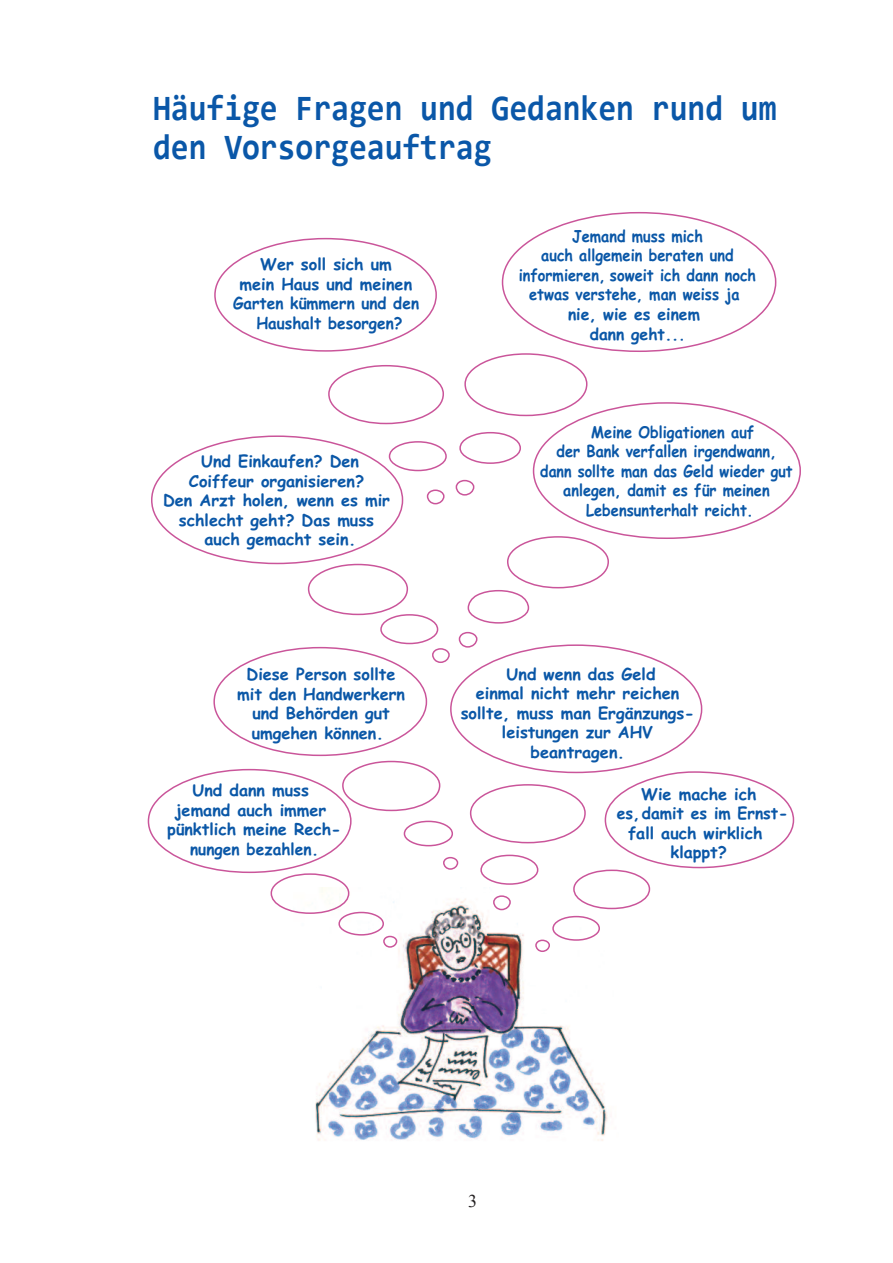
<style>
.page{position:relative;width:893px;height:1263px;background:#fff}
.page>*{position:absolute;margin:0;border:0;box-sizing:border-box;transform-origin:0 0}
.t1{font:700 36px/39px "Consolas";color:#0a57a8;scale:.9 1}
.t2{font:18px "Times New Roman";color:#231f20}
.t3{font:700 16.2px/19.5px "Comic Sans MS";color:#0a57a7;text-align:center}
.t4{font:700 16.2px/19.5px "Comic Sans MS";color:#0a57a7;text-align:center;scale:.9 1}
.t5{font:700 16.2px "Comic Sans MS";color:#0a57a7;scale:.88 1}
</style>
<div class="page">
<img style="left:315px;top:909px;width:293px;height:232px">
<svg style="left:214px;top:237px;width:230px;height:188px"></svg>
<svg style="left:151px;top:435px;width:296px;height:210px"></svg>
<svg style="left:449px;top:648px;width:254px;height:263px"></svg>
<svg style="left:458px;top:432px;width:343px;height:216px"></svg>
<svg style="left:455px;top:211px;width:322px;height:285px"></svg>
<svg style="left:147px;top:772px;width:251px;height:176px"></svg>
<svg style="left:534px;top:770px;width:261px;height:183px"></svg>
<svg style="left:213px;top:646px;width:246px;height:224px"></svg>
<h1 class="t1" style="left:153px;top:92px;width:694px">häufige Fragen und gedanken rund um den Vorsorgeauftrag</h1>
<p class="t3" style="left:233px;top:254px;width:188px">Wer soll sich um<br>mein Haus und meinen<br>Garten kümmern und den<br>Haushalt besorgen?</p>
<p class="t3" style="left:163px;top:451px;width:228px">Und Einkaufen? Den<br>Coiffeur organisieren?<br>Den Arzt holen, wenn es mir schlecht geht? Das muss auch gemacht sein.</p>
<p class="t4" style="left:519px;top:226px;width:265px">Jemand muss mich<br>auch allgemein beraten und informieren, soweit ich dann noch etwas verstehe, man weiss ja nie, wie es einem<br>dann geht...</p>
<p class="t4" style="left:591px;top:421px;width:183px">Meine Obligationen auf</p>
<p class="t4" style="left:556px;top:441px;width:246px">der Bank verfallen irgendwann,</p>
<p class="t5" style="left:540px;top:459px;width:288px">dann sollte man das Geld wieder gut</p>
<p class="t4" style="left:563px;top:480px;width:231px">anlegen, damit es für meinen</p>
<p class="t4" style="left:586px;top:499px;width:187px">Lebensunterhalt reicht.</p>
<p class="t3" style="left:237px;top:664px;width:169px">Diese Person sollte mit den Handwerkern und Behörden gut umgehen können.</p>
<p class="t3" style="left:167px;top:780px;width:175px">Und dann muss jemand auch immer pünktlich meine Rech&shy;nungen bezahlen.</p>
<p class="t3" style="left:461px;top:663px;width:235px">Und wenn das Geld<br>einmal nicht mehr reichen sollte, muss man Ergänzungs&shy;leistungen zur AHV beantragen.</p>
<p class="t3" style="left:641px;top:783px;width:117px">Wie mache ich</p>
<p class="t3" style="left:617px;top:803px;width:173px">es, damit es im Ernst-</p>
<p class="t3" style="left:628px;top:822px;width:136px">fall auch wirklich</p>
<p class="t3" style="left:671px;top:842px;width:58px">klappt?</p>
<p class="t2" style="left:468px;top:1191px;width:10px">3</p>
</div>
